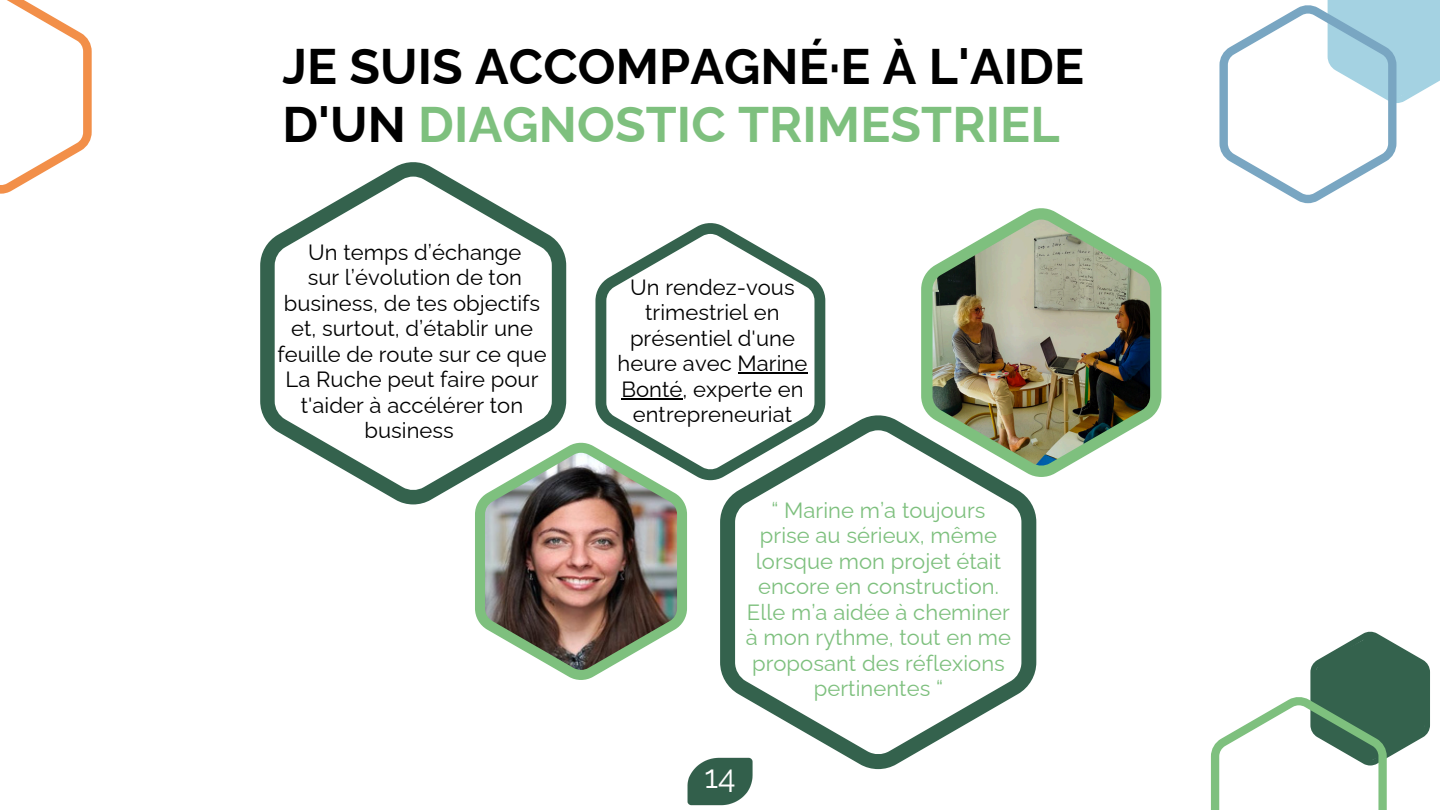
<style>
.page{position:relative;width:1440px;height:810px;background:#fff}
.page>*{position:absolute;margin:0;border:0;box-sizing:border-box;transform-origin:0 0}
.t1{font:700 50px/58.4px "Raleway";letter-spacing:.005em;color:#000}
.t2{font:32px "Raleway";color:#fff}
.t3{font:22px/25.6px "Raleway";letter-spacing:.005em;color:#000;text-align:center}
.t4{font:22px/25.6px "Raleway";letter-spacing:.005em;color:#7ec07e;text-align:center}
.s1{color:#7ec07e}
</style>
<div class="page">
<svg style="left:0;top:0;width:92px;height:194px"></svg>
<svg style="left:1219px;top:0;width:221px;height:203px"></svg>
<svg style="left:1211px;top:631px;width:219px;height:179px"></svg>
<svg style="left:595px;top:223px;width:230px;height:219px"></svg>
<hr style="left:738px;top:373px;width:69px;height:1px;background:#000">
<hr style="left:621px;top:398px;width:62px;height:2px;background:#000">
<svg style="left:260px;top:162px;width:306px;height:342px"></svg>
<img style="left:460px;top:448px;width:260px;height:56px">
<img style="left:475px;top:442px;width:212px;height:238px">
<img style="left:921px;top:208px;width:240px;height:269px">
<svg style="left:720px;top:414px;width:316px;height:355px"></svg>
<img style="left:687px;top:706px;width:86px;height:100px">
<p class="t1" style="left:282px;top:37px;width:803px">JE SUIS ACCOMPAGNÉ·E À L'AIDE<br>D'UN <span class="s1">DIAGNOSTIC TRIMESTRIEL</span></p>
<p class="t3" style="left:308px;top:239px;width:215px">Un temps d’échange</p>
<h1 class="t3" style="left:277px;top:265px;width:271px">sur l’évolution de ton business, de tes objectifs et, surtout, d’établir une feuille de route sur ce que<br>La Ruche peut faire pour t'aider à accélérer ton business</h1>
<p class="t3" style="left:630px;top:274px;width:166px">Un rendez-vous</p>
<p class="t3" style="left:618px;top:300px;width:191px">trimestriel en présentiel d'une heure avec Marine<br>Bonté, experte en entrepreneuriat</p>
<p class="t4" style="left:746px;top:497px;width:267px">“ Marine m’a toujours prise au sérieux, même lorsque mon projet était encore en construction.<br>Elle m’a aidée à cheminer à mon rythme, tout en me proposant des réflexions pertinentes “</p>
<p class="t2" style="left:704px;top:758px;width:33px">14</p>
</div>
